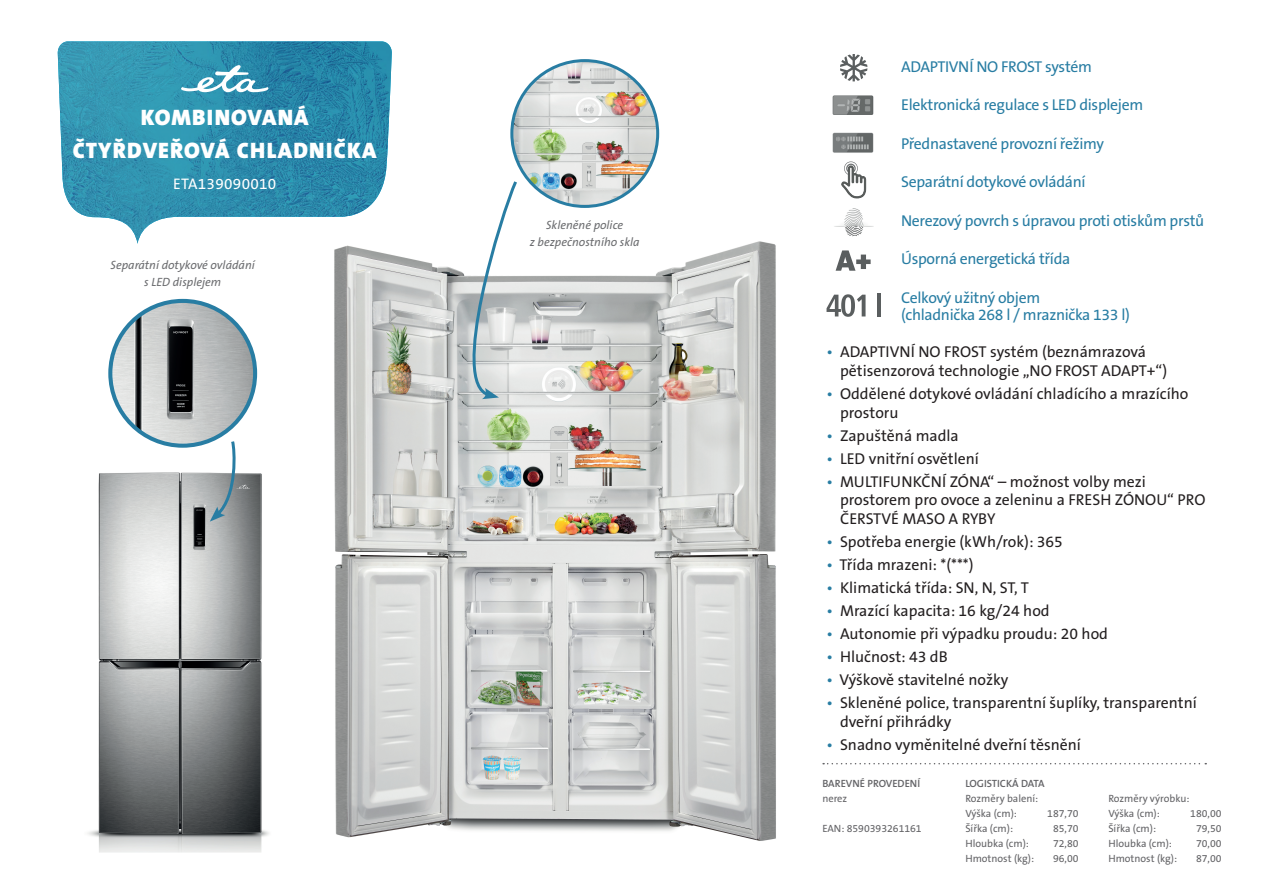
<style>
.page{position:relative;width:1263px;height:893px;background:#fff}
.page>*{position:absolute;margin:0;border:0;box-sizing:border-box;transform-origin:0 0}
.t1{font:900 22.5px/33px "The Sans CE B9";letter-spacing:.05em;color:#fff;text-align:center}
.t2{font:15.75px/18.8px "The Sans CE B5 Plain";color:#231f20}
.t3{font:15.75px/17.2px "The Sans CE B5 Plain";letter-spacing:-.02em;color:#287da3}
.t4{font:15.45px "The Sans CE B5 Plain";letter-spacing:.02em;color:#fff}
.t5{font:italic 12px/16.5px "The Sans CE B5";color:#6c6d70;text-align:center}
.t6{font:10.5px/15px "The Sans CE B5 Plain";color:#636366}
.t7{font:600 10.5px "The Sans CE B6";color:#636366}
.s1{color:#287da3}
</style>
<div class="page">
<img style="left:334px;top:191px;width:491px;height:650px">
<img style="left:58px;top:41px;width:334px;height:203px">
<svg style="left:823px;top:763px;width:383px;height:1px"></svg>
<svg style="left:181px;top:65px;width:87px;height:27px"></svg>
<img style="left:832px;top:81px;width:42px;height:34px">
<svg style="left:840px;top:54px;width:27px;height:27px"></svg>
<img style="left:832px;top:132px;width:42px;height:21px">
<img style="left:834px;top:208px;width:40px;height:29px">
<svg style="left:836px;top:250px;width:35px;height:21px"></svg>
<img style="left:87px;top:472px;width:182px;height:381px">
<img style="left:110px;top:301px;width:145px;height:145px;border-radius:72px">
<div style="left:108px;top:299px;width:149px;height:149px;border:4px solid #287da3;border-radius:50%"></div>
<svg style="left:210px;top:438px;width:28px;height:84px"></svg>
<svg style="left:448px;top:181px;width:72px;height:218px"></svg>
<svg style="left:841px;top:161px;width:25px;height:37px"></svg>
<img style="left:512px;top:61px;width:146px;height:145px;border-radius:73px">
<div style="left:510px;top:59px;width:149px;height:149px;border:3px solid #287da3;border-radius:50%"></div>
<svg style="left:826px;top:294px;width:39px;height:23px"></svg>
<hr style="left:877px;top:293px;width:4px;height:23px;background:#5a5e5f">
<h1 class="t1" style="left:73px;top:102px;width:305px">KOMBINOVANÁ<br>ČTYŘDVEŘOVÁ CHLADNIČKA</h1>
<p class="t4" style="left:173px;top:176px;width:105px">ETA139090010</p>
<p class="t5" style="left:111px;top:257px;width:146px">Separátní dotykové ovládání s LED displejem</p>
<p class="t5" style="left:530px;top:218px;width:111px">Skleněné police<br>z bezpečnostního skla</p>
<p class="t3" style="left:901px;top:59px;width:192px">ADAPTIVNÍ NO FROST systém</p>
<p class="t3" style="left:901px;top:97px;width:244px">Elektronická regulace s LED displejem</p>
<p class="t3" style="left:901px;top:136px;width:205px">Přednastavené provozní řežimy</p>
<p class="t3" style="left:901px;top:174px;width:186px">Separátní dotykové ovládání</p>
<p class="t3" style="left:901px;top:213px;width:305px">Nerezový povrch s úpravou proti otiskům prstů</p>
<p class="t3" style="left:901px;top:251px;width:171px">Úsporná energetická třída</p>
<p class="t3" style="left:901px;top:290px;width:230px">Celkový užitný objem<br>(chladnička 268 l / mraznička 133 l)</p>
<p class="t2" style="left:840px;top:343px;width:329px;text-indent:-13px"><span class="s1">•</span> ADAPTIVNÍ NO FROST systém (beznámrazová pětisenzorová technologie „NO FROST ADAPT+“)</p>
<p class="t2" style="left:840px;top:385px;width:350px;text-indent:-13px"><span class="s1">•</span> Oddělené dotykové ovládání chladícího a mrazícího prostoru</p>
<p class="t2" style="left:826px;top:427px;width:134px"><span class="s1">•</span> Zapuštěná madla</p>
<p class="t2" style="left:826px;top:450px;width:154px"><span class="s1">•</span> LED vnitřní osvětlení</p>
<p class="t2" style="left:840px;top:473px;width:367px;text-indent:-13px"><span class="s1">•</span> MULTIFUNKČNÍ ZÓNA“ – možnost volby mezi prostorem pro ovoce a zeleninu a FRESH ZÓNOU“ PRO<br>ČERSTVÉ MASO A RYBY</p>
<p class="t2" style="left:826px;top:533px;width:238px"><span class="s1">•</span> Spotřeba energie (kWh/rok): 365</p>
<p class="t2" style="left:826px;top:556px;width:148px"><span class="s1">•</span> Třída mrazeni: *(***)</p>
<p class="t2" style="left:826px;top:579px;width:204px"><span class="s1">•</span> Klimatická třída: SN, N, ST, T</p>
<p class="t2" style="left:826px;top:602px;width:225px"><span class="s1">•</span> Mrazící kapacita: 16 kg/24 hod</p>
<p class="t2" style="left:826px;top:625px;width:283px"><span class="s1">•</span> Autonomie při výpadku proudu: 20 hod</p>
<p class="t2" style="left:826px;top:648px;width:123px"><span class="s1">•</span> Hlučnost: 43 dB</p>
<p class="t2" style="left:826px;top:671px;width:183px"><span class="s1">•</span> Výškově stavitelné nožky</p>
<p class="t2" style="left:840px;top:694px;width:358px;text-indent:-13px"><span class="s1">•</span> Skleněné police, transparentní šuplíky, transparentní dveřní přihrádky</p>
<p class="t2" style="left:826px;top:736px;width:256px"><span class="s1">•</span> Snadno vyměnitelné dveřní těsnění</p>
<p class="t7" style="left:822px;top:778px;width:99px">BAREVNÉ PROVEDENÍ</p>
<p class="t6" style="left:822px;top:792px;width:26px">nerez</p>
<p class="t6" style="left:822px;top:822px;width:101px">EAN: 8590393261161</p>
<p class="t7" style="left:965px;top:778px;width:81px">LOGISTICKÁ DATA</p>
<p class="t6" style="left:965px;top:792px;width:74px">Rozměry balení:<br>Výška (cm):</p>
<p class="t6" style="left:1047px;top:807px;width:33px">187,70</p>
<p class="t6" style="left:965px;top:822px;width:49px">Šířka (cm):</p>
<p class="t6" style="left:1053px;top:822px;width:27px">85,70</p>
<p class="t6" style="left:965px;top:837px;width:65px">Hloubka (cm):</p>
<p class="t6" style="left:1053px;top:837px;width:27px">72,80</p>
<p class="t6" style="left:965px;top:852px;width:70px">Hmotnost (kg):</p>
<p class="t6" style="left:1053px;top:852px;width:27px">96,00</p>
<p class="t6" style="left:1108px;top:792px;width:83px">Rozměry výrobku:<br>Výška (cm):</p>
<p class="t6" style="left:1190px;top:807px;width:33px">180,00</p>
<p class="t6" style="left:1108px;top:822px;width:49px">Šířka (cm):</p>
<p class="t6" style="left:1196px;top:822px;width:27px">79,50</p>
<p class="t6" style="left:1108px;top:837px;width:65px">Hloubka (cm):</p>
<p class="t6" style="left:1196px;top:837px;width:27px">70,00</p>
<p class="t6" style="left:1108px;top:852px;width:70px">Hmotnost (kg):</p>
<p class="t6" style="left:1196px;top:852px;width:27px">87,00</p>
</div>
